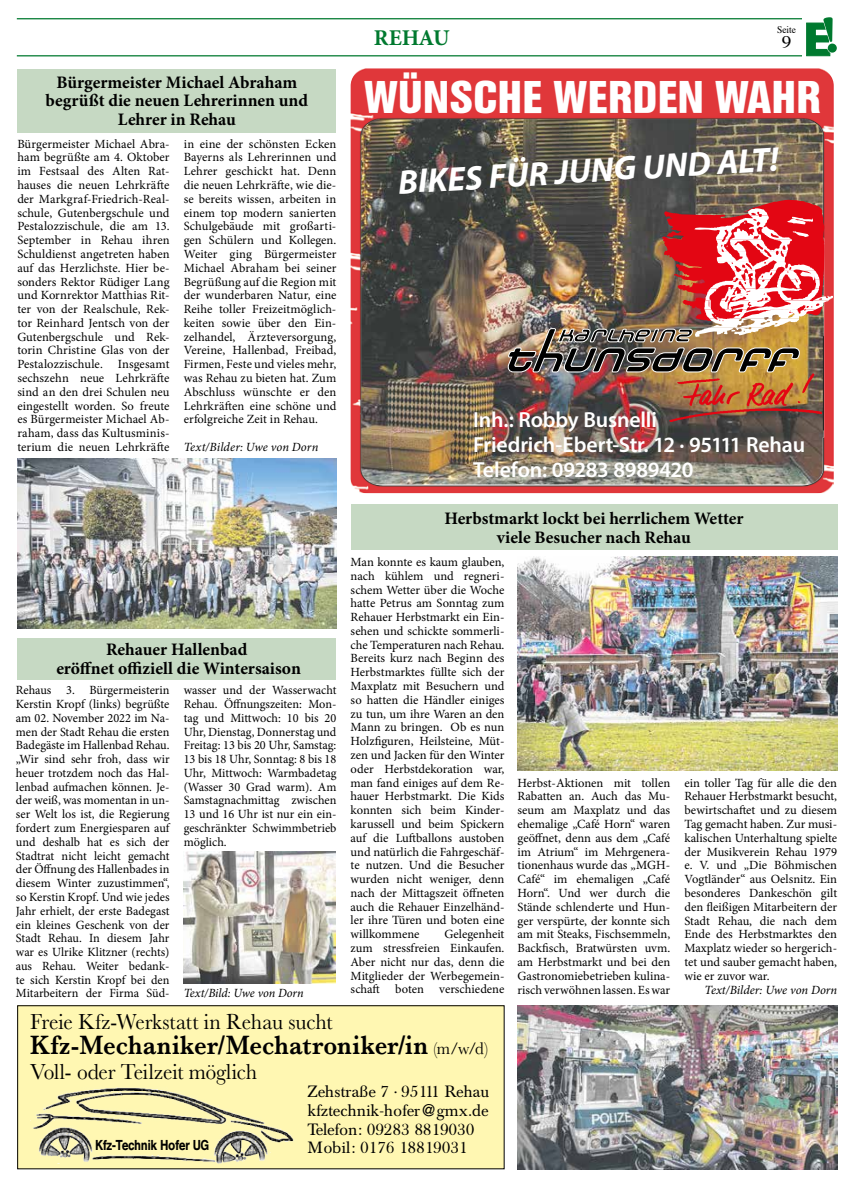
<style>
.page{position:relative;width:854px;height:1177px;background:#fff}
.page>*{position:absolute;margin:0;border:0;box-sizing:border-box;transform-origin:0 0}
.t1{font:45.25px "Hel Con Bol";letter-spacing:.025em;color:#fff}
.t2{font:italic 700 34.12px "Myriad Pro";color:#fff}
.t3{font:600 27.5px "Baskerville";letter-spacing:.01em;color:#000;scale:.9 1}
.t4{font:22.5px "Baskerville";letter-spacing:-.005em;color:#000;scale:.95 1}
.t5{font:700 22.5px "Minion Pro";letter-spacing:-.02em;color:#00792f}
.t6{font:600 21.88px/25px "Myriad Pro";letter-spacing:-.01em;color:#fff}
.t7{font:700 17.5px/18.8px "Minion Pro";color:#000;text-align:center}
.t8{font:17.5px "Times";color:#000;scale:1.1 1}
.t9{font:16.25px/18.8px "Bas Reg";color:#000}
.t10{font:14.25px "Hel Med";color:#000;scale:.82 1}
.t11{font:12.5px/13.8px "Minion Pro";color:#000;text-align:justify}
.t12{font:italic 12.5px "Minion Pro";letter-spacing:-.005em;color:#000}
.t13{font:10px "Times";color:#000;scale:.95 1}
.s1{font-weight:400;font-size:17.5px}
</style>
<div class="page">
<div style="left:351px;top:504px;width:486px;height:46px;background:#c6d9c3"></div>
<div style="left:17px;top:69px;width:319px;height:64px;background:#c6d9c3"></div>
<div style="left:17px;top:637px;width:319px;height:42px;background:#c6d9c3"></div>
<svg style="left:806px;top:17px;width:31px;height:40px"></svg>
<hr style="left:17px;top:55px;width:785px;height:1px;background:#00792f">
<hr style="left:17px;top:18px;width:785px;height:1px;background:#00792f">
<img style="left:351px;top:68px;width:483px;height:425px">
<img style="left:506px;top:200px;width:327px;height:173px">
<div style="left:18px;top:1005px;width:486px;height:163px;background:#fff7b2"></div>
<div style="left:17px;top:1005px;width:487px;height:164px;border:1px solid #000"></div>
<img style="left:30px;top:1087px;width:264px;height:77px">
<img style="left:518px;top:557px;width:319px;height:213px">
<img style="left:517px;top:1005px;width:320px;height:164px">
<img style="left:17px;top:458px;width:320px;height:170px">
<img style="left:184px;top:851px;width:151px;height:132px">
<h3 class="t7" style="left:46px;top:72px;width:264px">Bürgermeister Michael Abraham begrüßt die neuen Lehrerinnen und<br>Lehrer in Rehau</h3>
<p class="t11" style="left:184px;top:137px;width:154px">in eine der schönsten Ecken Bayerns als Lehrerinnen und Lehrer geschickt hat. Denn die neuen Lehrkräfte, wie die&shy;se bereits wissen, arbeiten in einem top modern sanierten Schulgebäude mit großarti&shy;gen Schülern und Kollegen.<br>Weiter ging Bürgermeister Michael Abraham bei seiner Begrüßung auf die Region mit der wunderbaren Natur, eine Reihe toller Freizeitmöglich&shy;keiten sowie über den Ein&shy;zelhandel, Ärzteversorgung, Vereine, Hallenbad, Freibad, Firmen, Feste und vieles mehr, was Rehau zu bieten hat. Zum Abschluss wünschte er den Lehrkräften eine schöne und erfolgreiche Zeit in Rehau.</p>
<p class="t12" style="left:184px;top:438px;width:136px">Text/Bilder: Uwe von Dorn</p>
<p class="t11" style="left:17px;top:137px;width:154px">Bürgermeister Michael Abra&shy;ham begrüßte am 4. Oktober im Festsaal des Alten Rat&shy;hauses die neuen Lehrkräfte der Markgraf-Friedrich-Real&shy;schule, Gutenbergschule und Pestalozzischule, die am 13.<br>September in Rehau ihren Schuldienst angetreten haben auf das Herzlichste. Hier be&shy;sonders Rektor Rüdiger Lang und Kornrektor Matthias Rit&shy;ter von der Realschule, Rek&shy;tor Reinhard Jentsch von der Gutenbergschule und Rek&shy;torin Christine Glas von der Pestalozzischule. Insgesamt sechszehn neue Lehrkräfte sind an den drei Schulen neu eingestellt worden. So freute es Bürgermeister Michael Ab&shy;raham, dass das Kultusminis&shy;terium die neuen Lehrkräfte</p>
<h3 class="t7" style="left:56px;top:639px;width:246px">Rehauer Hallenbad<br>eröffnet offiziell die Wintersaison</h3>
<p class="t11" style="left:184px;top:683px;width:154px">wasser und der Wasserwacht Rehau. Öffnungszeiten: Mon&shy;tag und Mittwoch: 10 bis 20<br>Uhr, Dienstag, Donnerstag und Freitag: 13 bis 20 Uhr, Samstag:<br>13 bis 18 Uhr, Sonntag: 8 bis 18<br>Uhr, Mittwoch: Warmbadetag (Wasser 30 Grad warm). Am Samstagnachmittag zwischen 13 und 16 Uhr ist nur ein ein&shy;geschränkter Schwimmbetrieb möglich.</p>
<p class="t11" style="left:16px;top:683px;width:155px">Rehaus 3. Bürgermeisterin Kerstin Kropf (links) begrüßte am 02. November 2022 im Na&shy;men der Stadt Rehau die ersten Badegäste im Hallenbad Rehau. „Wir sind sehr froh, dass wir heuer trotzdem noch das Hal&shy;lenbad aufmachen können. Je&shy;der weiß, was momentan in un&shy;ser Welt los ist, die Regierung fordert zum Energiesparen auf und deshalb hat es sich der Stadtrat nicht leicht gemacht der Öffnung des Hallenbades in diesem Winter zuzustimmen“, so Kerstin Kropf. Und wie jedes Jahr erhielt, der erste Badegast ein kleines Geschenk von der Stadt Rehau. In diesem Jahr war es Ulrike Klitzner (rechts) aus Rehau. Weiter bedank&shy;te sich Kerstin Kropf bei den Mitarbeitern der Firma Süd-</p>
<p class="t12" style="left:184px;top:984px;width:121px">Text/Bild: Uwe von Dorn</p>
<h3 class="t5" style="left:374px;top:22px;width:77px">REHAU</h3>
<p class="t13" style="left:777px;top:20px;width:22px">Seite</p>
<h3 class="t8" style="left:782px;top:26px;width:10px">9</h3>
<h1 class="t1" style="left:366px;top:71px;width:456px">WÜNSCHE WERDEN WAHR</h1>
<h2 class="t2" style="left:397px;top:161px;width:383px;rotate:-4deg">BIKES FÜR JUNG UND ALT!</h2>
<h3 class="t6" style="left:473px;top:406px;width:334px">Inh.: Robby Busnelli<br>Friedrich-Ebert-Str. 12 · 95111 Rehau<br>Telefon: 09283 8989420</h3>
<h3 class="t7" style="left:444px;top:509px;width:301px">Herbstmarkt lockt bei herrlichem Wetter viele Besucher nach Rehau</h3>
<p class="t11" style="left:351px;top:555px;width:155px">Man konnte es kaum glauben, nach kühlem und regneri&shy;schem Wetter über die Woche hatte Petrus am Sonntag zum Rehauer Herbstmarkt ein Ein&shy;sehen und schickte sommerli&shy;che Temperaturen nach Rehau.<br>Bereits kurz nach Beginn des Herbstmarktes füllte sich der Maxplatz mit Besuchern und so hatten die Händler einiges zu tun, um ihre Waren an den Mann zu bringen. Ob es nun Holzfiguren, Heilsteine, Müt&shy;zen und Jacken für den Winter oder Herbstdekoration war, man fand einiges auf dem Re&shy;hauer Herbstmarkt. Die Kids konnten sich beim Kinder&shy;karussell und beim Spickern auf die Luftballons austoben und natürlich die Fahrgeschäf&shy;te nutzen. Und die Besucher wurden nicht weniger, denn nach der Mittagszeit öffneten auch die Rehauer Einzelhänd&shy;ler ihre Türen und boten eine willkommene</p>
<p class="t11" style="left:351px;top:927px;width:155px;text-indent:94px">Gelegenheit zum stressfreien Einkaufen.<br>Aber nicht nur das, denn die Mitglieder der Werbegemein&shy;schaft boten verschiedene</p>
<p class="t11" style="left:518px;top:775px;width:154px">Herbst-Aktionen mit tollen Rabatten an. Auch das Mu&shy;seum am Maxplatz und das ehemalige „Café Horn“ waren geöffnet, denn aus dem „Café im Atrium“ im Mehrgenera&shy;tionenhaus wurde das „MGH-Café“ im ehemaligen „Café Horn“. Und wer durch die Stände schlenderte und Hun&shy;ger verspürte, der konnte sich am mit Steaks, Fischsemmeln, Backfisch, Bratwürsten uvm. am Herbstmarkt und bei den Gastronomiebetrieben kulina&shy;risch verwöhnen lassen. Es war</p>
<p class="t11" style="left:684px;top:775px;width:154px">ein toller Tag für alle die den Rehauer Herbstmarkt besucht, bewirtschaftet und zu diesem Tag gemacht haben. Zur musi&shy;kalischen Unterhaltung spielte der Musikverein Rehau 1979 e. V. und „Die Böhmischen Vogtländer“ aus Oelsnitz. Ein besonderes Dankeschön gilt den fleißigen Mitarbeitern der Stadt Rehau, die nach dem Ende des Herbstmarktes den Maxplatz wieder so hergerich&shy;tet und sauber gemacht haben, wie er zuvor war.</p>
<p class="t12" style="left:705px;top:980px;width:134px">Text/Bilder: Uwe von Dorn</p>
<h3 class="t4" style="left:30px;top:1007px;width:320px">Freie Kfz-Werkstatt in Rehau sucht</h3>
<h3 class="t3" style="left:30px;top:1025px;width:510px">Kfz-Mechaniker/Mechatroniker/in <span class="s1">(m/w/d)</span></h3>
<h3 class="t4" style="left:30px;top:1057px;width:241px">Voll- oder Teilzeit möglich</h3>
<h3 class="t9" style="left:308px;top:1082px;width:183px">Zehstraße 7 · 95111 Rehau kfztechnik-hofer@gmx.de<br>Telefon: 09283 8819030<br>Mobil: 0176 18819031</h3>
<p class="t10" style="left:96px;top:1136px;width:141px">Kfz-Technik Hofer UG</p>
</div>
